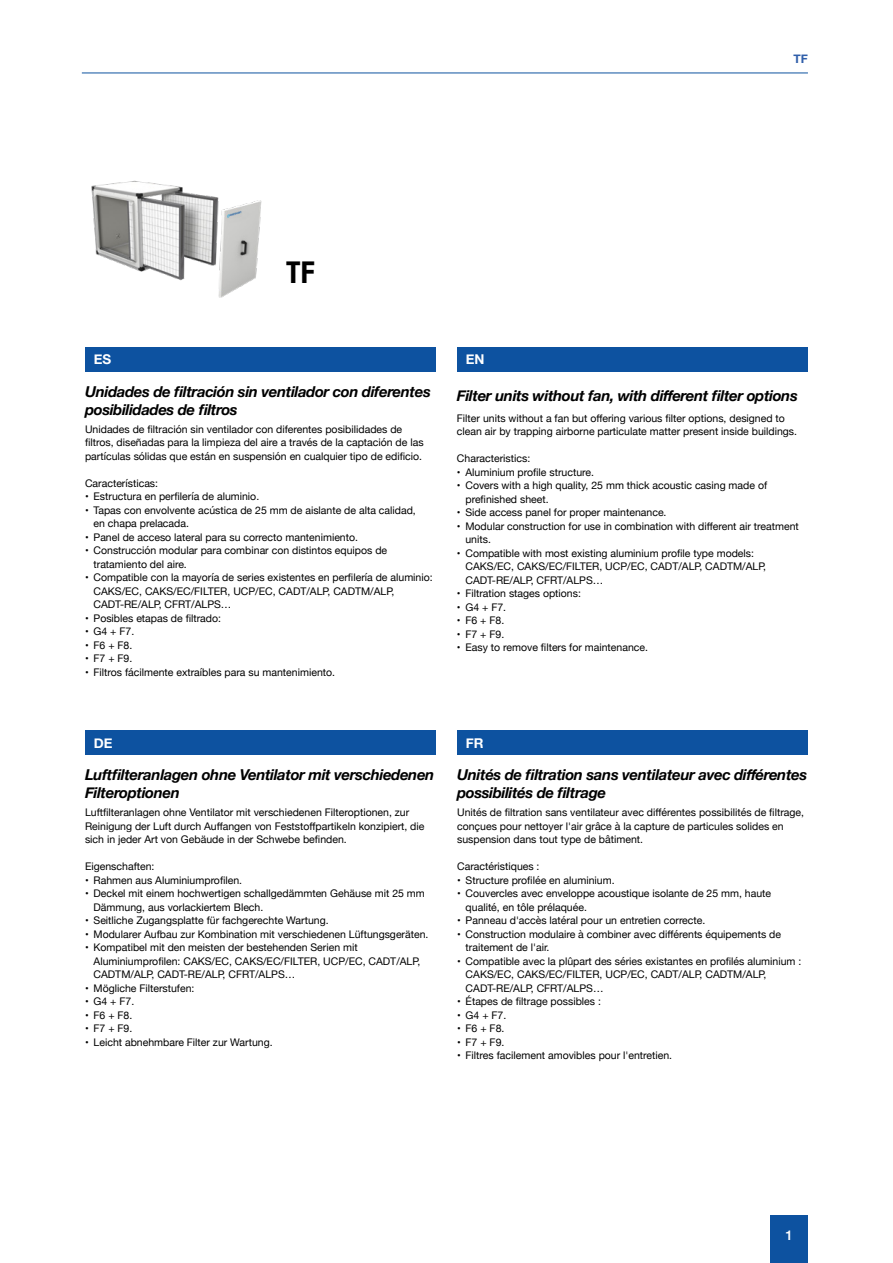
<style>
.page{position:relative;width:893px;height:1263px;background:#fff}
.page>*{position:absolute;margin:0;border:0;box-sizing:border-box;transform-origin:0 0}
.t1{font:700 condensed 30px "Helvetica Neue";color:#000}
.t2{font:italic 700 15px/18px "Helvetica Neue";letter-spacing:-.025em;color:#000}
.t3{font:700 13.5px "Helvetica Neue";color:#fff}
.t4{font:500 13.5px "Helvetica Neue";color:#fff}
.t5{font:700 12px "Helvetica Neue";color:#305faa}
.t6{font:10.5px/13.5px "Helvetica Neue";color:#000}
</style>
<div class="page">
<div style="left:771px;top:1215px;width:37px;height:48px;background:#0d52a0"></div>
<hr style="left:82px;top:73px;width:726px;height:1px;background:#0d52a0">
<img style="left:91px;top:180px;width:171px;height:118px">
<div style="left:85px;top:347px;width:351px;height:25px;background:#0d52a0"></div>
<div style="left:457px;top:347px;width:351px;height:25px;background:#0d52a0"></div>
<div style="left:85px;top:730px;width:351px;height:25px;background:#0d52a0"></div>
<div style="left:457px;top:730px;width:351px;height:25px;background:#0d52a0"></div>
<p class="t5" style="left:793px;top:49px;width:16px">TF</p>
<h1 class="t1" style="left:286px;top:247px;width:30px">TF</h1>
<p class="t3" style="left:94px;top:349px;width:19px">ES</p>
<h2 class="t2" style="left:85px;top:383px;width:347px">Unidades de filtración sin ventilador con diferentes posibilidades de filtros</h2>
<p class="t6" style="left:85px;top:423px;width:340px">Unidades de filtración sin ventilador con diferentes posibilidades de filtros, diseñadas para la limpieza del aire a través de la captación de las partículas sólidas que están en suspensión en cualquier tipo de edificio.</p>
<p class="t6" style="left:85px;top:477px;width:75px">Características:</p>
<p class="t6" style="left:85px;top:490px;width:176px">• Estructura en perfilería de aluminio.</p>
<p class="t6" style="left:94px;top:504px;width:324px;text-indent:-9px">• Tapas con envolvente acústica de 25 mm de aislante de alta calidad, en chapa prelacada.</p>
<p class="t6" style="left:85px;top:531px;width:274px">• Panel de acceso lateral para su correcto mantenimiento.</p>
<p class="t6" style="left:94px;top:544px;width:295px;text-indent:-9px">• Construcción modular para combinar con distintos equipos de tratamiento del aire.</p>
<p class="t6" style="left:94px;top:571px;width:341px;text-indent:-9px">• Compatible con la mayoría de series existentes en perfilería de aluminio:<br>CAKS/EC, CAKS/EC/FILTER, UCP/EC, CADT/ALP, CADTM/ALP,<br>CADT-RE/ALP, CFRT/ALPS…</p>
<p class="t6" style="left:85px;top:612px;width:138px">• Posibles etapas de filtrado:</p>
<p class="t6" style="left:85px;top:625px;width:51px">• G4 + F7.</p>
<p class="t6" style="left:85px;top:639px;width:49px">• F6 + F8.</p>
<p class="t6" style="left:85px;top:652px;width:49px">• F7 + F9.</p>
<p class="t6" style="left:85px;top:666px;width:252px">• Filtros fácilmente extraíbles para su mantenimiento.</p>
<p class="t3" style="left:466px;top:349px;width:20px">EN</p>
<h2 class="t2" style="left:457px;top:387px;width:342px">Filter units without fan, with different filter options</h2>
<p class="t6" style="left:457px;top:412px;width:342px">Filter units without a fan but offering various filter options, designed to clean air by trapping airborne particulate matter present inside buildings.</p>
<p class="t6" style="left:457px;top:452px;width:75px">Characteristics:</p>
<p class="t6" style="left:457px;top:466px;width:139px">• Aluminium profile structure.</p>
<p class="t6" style="left:465px;top:479px;width:303px;text-indent:-9px">• Covers with a high quality, 25 mm thick acoustic casing made of prefinished sheet.</p>
<p class="t6" style="left:457px;top:506px;width:211px">• Side access panel for proper maintenance.</p>
<p class="t6" style="left:465px;top:520px;width:335px;text-indent:-9px">• Modular construction for use in combination with different air treatment units.</p>
<p class="t6" style="left:465px;top:547px;width:302px;text-indent:-9px">• Compatible with most existing aluminium profile type models:<br>CAKS/EC, CAKS/EC/FILTER, UCP/EC, CADT/ALP, CADTM/ALP,<br>CADT-RE/ALP, CFRT/ALPS…</p>
<p class="t6" style="left:457px;top:587px;width:126px">• Filtration stages options:</p>
<p class="t6" style="left:457px;top:601px;width:51px">• G4 + F7.</p>
<p class="t6" style="left:457px;top:614px;width:49px">• F6 + F8.</p>
<p class="t6" style="left:457px;top:628px;width:49px">• F7 + F9.</p>
<p class="t6" style="left:457px;top:641px;width:193px">• Easy to remove filters for maintenance.</p>
<p class="t3" style="left:94px;top:732px;width:20px">DE</p>
<h2 class="t2" style="left:85px;top:766px;width:351px">Luftfilteranlagen ohne Ventilator mit verschiedenen<br>Filteroptionen</h2>
<p class="t6" style="left:85px;top:806px;width:341px">Luftfilteranlagen ohne Ventilator mit verschiedenen Filteroptionen, zur<br>Reinigung der Luft durch Auffangen von Feststoffpartikeln konzipiert, die sich in jeder Art von Gebäude in der Schwebe befinden.</p>
<p class="t6" style="left:85px;top:860px;width:71px">Eigenschaften:</p>
<p class="t6" style="left:85px;top:874px;width:159px">• Rahmen aus Aluminiumprofilen.</p>
<p class="t6" style="left:94px;top:887px;width:333px;text-indent:-9px">• Deckel mit einem hochwertigen schallgedämmten Gehäuse mit 25 mm<br>Dämmung, aus vorlackiertem Blech.</p>
<p class="t6" style="left:85px;top:914px;width:245px">• Seitliche Zugangsplatte für fachgerechte Wartung.</p>
<p class="t6" style="left:85px;top:928px;width:345px">• Modularer Aufbau zur Kombination mit verschiedenen Lüftungsgeräten.</p>
<p class="t6" style="left:94px;top:941px;width:328px;text-indent:-9px">• Kompatibel mit den meisten der bestehenden Serien mit<br>Aluminiumprofilen: CAKS/EC, CAKS/EC/FILTER, UCP/EC, CADT/ALP,<br>CADTM/ALP, CADT-RE/ALP, CFRT/ALPS…</p>
<p class="t6" style="left:85px;top:982px;width:111px">• Mögliche Filterstufen:</p>
<p class="t6" style="left:85px;top:995px;width:51px">• G4 + F7.</p>
<p class="t6" style="left:85px;top:1009px;width:49px">• F6 + F8.</p>
<p class="t6" style="left:85px;top:1022px;width:49px">• F7 + F9.</p>
<p class="t6" style="left:85px;top:1036px;width:189px">• Leicht abnehmbare Filter zur Wartung.</p>
<p class="t3" style="left:466px;top:732px;width:19px">FR</p>
<h2 class="t2" style="left:457px;top:766px;width:352px">Unités de filtration sans ventilateur avec différentes possibilités de filtrage</h2>
<p class="t6" style="left:457px;top:806px;width:348px">Unités de filtration sans ventilateur avec différentes possibilités de filtrage, conçues pour nettoyer l'air grâce à la capture de particules solides en suspension dans tout type de bâtiment.</p>
<p class="t6" style="left:457px;top:860px;width:84px">Caractéristiques :</p>
<p class="t6" style="left:457px;top:874px;width:159px">• Structure profilée en aluminium.</p>
<p class="t6" style="left:466px;top:887px;width:307px;text-indent:-9px">• Couvercles avec enveloppe acoustique isolante de 25 mm, haute qualité, en tôle prélaquée.</p>
<p class="t6" style="left:457px;top:914px;width:250px">• Panneau d'accès latéral pour un entretien correcte.</p>
<p class="t6" style="left:466px;top:928px;width:317px;text-indent:-9px">• Construction modulaire à combiner avec différents équipements de traitement de l'air.</p>
<p class="t6" style="left:466px;top:955px;width:337px;text-indent:-9px">• Compatible avec la plûpart des séries existantes en profilés aluminium :<br>CAKS/EC, CAKS/EC/FILTER, UCP/EC, CADT/ALP, CADTM/ALP,<br>CADT-RE/ALP, CFRT/ALPS…</p>
<p class="t6" style="left:457px;top:995px;width:145px">• Étapes de filtrage possibles :</p>
<p class="t6" style="left:457px;top:1009px;width:51px">• G4 + F7.</p>
<p class="t6" style="left:457px;top:1022px;width:49px">• F6 + F8.</p>
<p class="t6" style="left:457px;top:1036px;width:49px">• F7 + F9.</p>
<p class="t6" style="left:457px;top:1049px;width:217px">• Filtres facilement amovibles pour l'entretien.</p>
<p class="t4" style="left:785px;top:1224px;width:9px">1</p>
</div>
